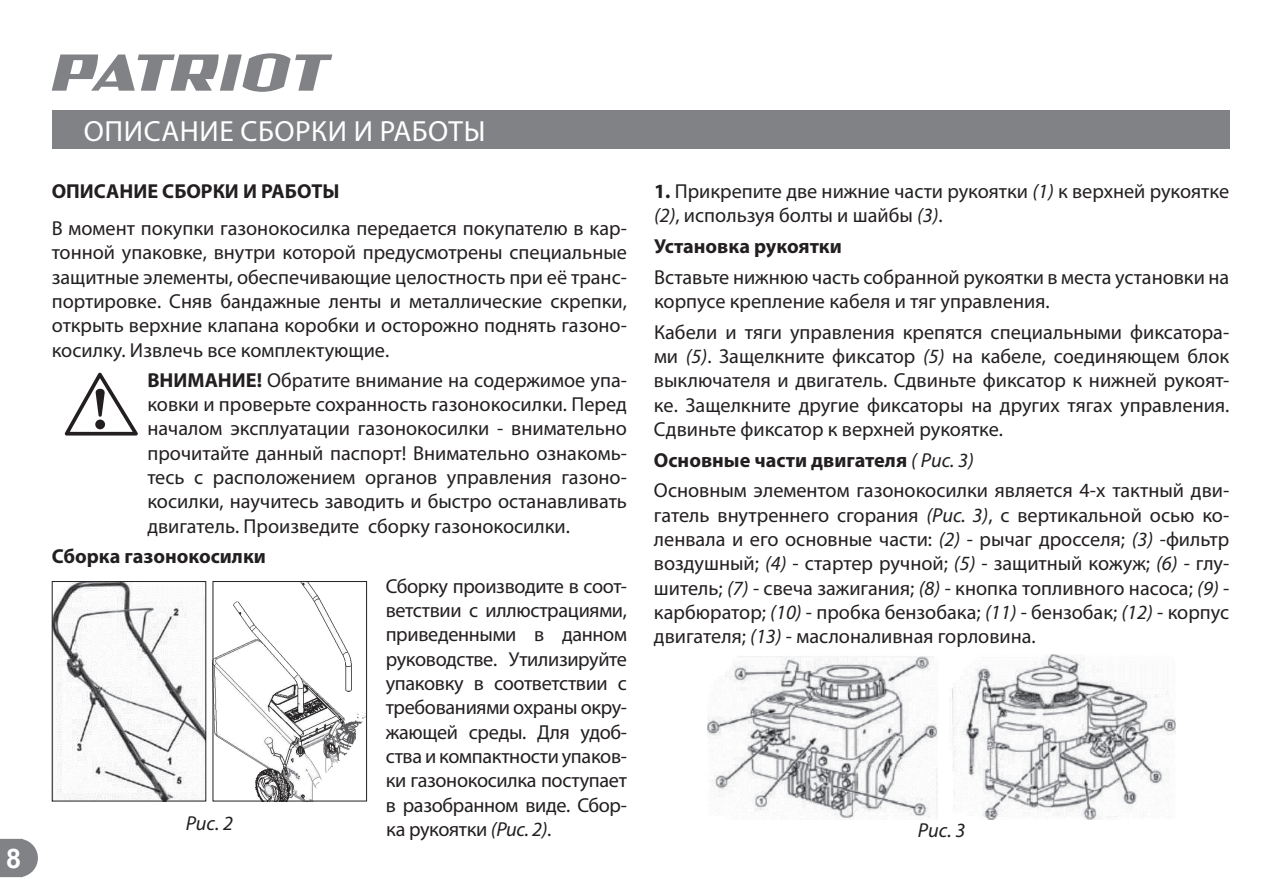
<style>
.page{position:relative;width:1281px;height:889px;background:#fff}
.page>*{position:absolute;margin:0;border:0;box-sizing:border-box;transform-origin:0 0}
.t1{font:29.25px "Myriad Pro";letter-spacing:.02em;color:#fff}
.t2{font:700 27px "Arial";color:#fff}
.t3{font:20.25px/24.3px "Myriad Pro";color:#231f20;text-align:justify}
.t4{font:700 20.25px "Myriad Pro";color:#231f20}
.t5{font:italic 20.25px "Myriad Pro";color:#231f20}
.s1{font-weight:700}
.s2{font-style:italic}
</style>
<div class="page">
<svg style="left:0;top:838px;width:38px;height:39px"></svg>
<svg style="left:52px;top:53px;width:280px;height:39px"></svg>
<div style="left:52px;top:110px;width:1177px;height:39px;background:#808285"></div>
<img style="left:54px;top:583px;width:150px;height:216px">
<div style="left:52px;top:581px;width:154px;height:220px;border:1px solid #231f20"></div>
<img style="left:214px;top:583px;width:151px;height:216px">
<div style="left:212px;top:581px;width:155px;height:220px;border:1px solid #231f20"></div>
<img style="left:708px;top:654px;width:467px;height:165px">
<svg style="left:64px;top:372px;width:74px;height:63px"></svg>
<h2 class="t2" style="left:6px;top:840px;width:17px">8</h2>
<h1 class="t1" style="left:84px;top:113px;width:403px">ОПИСАНИЕ СБОРКИ И РАБОТЫ</h1>
<p class="t4" style="left:52px;top:180px;width:289px">ОПИСАНИЕ СБОРКИ И РАБОТЫ</p>
<p class="t3" style="left:52px;top:216px;width:577px">В момент покупки газонокосилка передается покупателю в кар&shy;тонной упаковке, внутри которой предусмотрены специальные защитные элементы, обеспечивающие целостность при её транс&shy;портировке. Сняв бандажные ленты и металлические скрепки, открыть верхние клапана коробки и осторожно поднять газоно&shy;косилку. Извлечь все комплектующие.</p>
<p class="t3" style="left:147px;top:367px;width:481px"><span class="s1">ВНИМАНИЕ!</span> Обратите внимание на содержимое упа&shy;ковки и проверьте сохранность газонокосилки. Перед началом эксплуатации газонокосилки - внимательно прочитайте данный паспорт! Внимательно ознакомь&shy;тесь с расположением органов управления газоно&shy;косилки, научитесь заводить и быстро останавливать двигатель. Произведите сборку газонокосилки.</p>
<p class="t4" style="left:52px;top:544px;width:216px">Сборка газонокосилки</p>
<p class="t3" style="left:386px;top:573px;width:243px">Сборку производите в соот&shy;ветствии с иллюстрациями, приведенными в данном руководстве. Утилизируйте упаковку в соответствии с требованиями охраны окру&shy;жающей среды. Для удоб&shy;ства и компактности упаков&shy;ки газонокосилка поступает в разобранном виде. Сбор&shy;ка рукоятки <span class="s2">(Рис. 2)</span>.</p>
<p class="t5" style="left:186px;top:810px;width:49px">Рис. 2</p>
<p class="t3" style="left:654px;top:179px;width:577px"><span class="s1">1.</span> Прикрепите две нижние части рукоятки <span class="s2">(1)</span> к верхней рукоятке <span class="s2">(2)</span>, используя болты и шайбы <span class="s2">(3)</span>.</p>
<p class="t4" style="left:654px;top:235px;width:189px">Установка рукоятки</p>
<p class="t3" style="left:654px;top:264px;width:577px">Вставьте нижнюю часть собранной рукоятки в места установки на корпусе крепление кабеля и тяг управления.</p>
<p class="t3" style="left:654px;top:319px;width:577px">Кабели и тяги управления крепятся специальными фиксатора&shy;ми <span class="s2">(5)</span>. Защелкните фиксатор <span class="s2">(5)</span> на кабеле, соединяющем блок выключателя и двигатель. Сдвиньте фиксатор к нижней рукоят&shy;ке. Защелкните другие фиксаторы на других тягах управления.<br>Сдвиньте фиксатор к верхней рукоятке.</p>
<p class="t3" style="left:654px;top:444px;width:577px;line-height:30.6px"><span class="s1">Основные части двигателя</span> <span class="s2">( Рис. 3)<br></span>Основным элементом газонокосилки является 4-х тактный дви-</p>
<p class="t3" style="left:654px;top:502px;width:577px">гатель внутреннего сгорания <span class="s2">(Рис. 3)</span>, с вертикальной осью ко&shy;ленвала и его основные части: <span class="s2">(2)</span> - рычаг дросселя; <span class="s2">(3)</span> -фильтр воздушный; <span class="s2">(4)</span> - стартер ручной; <span class="s2">(5)</span> - защитный кожуж; <span class="s2">(6)</span> - глу&shy;шитель; <span class="s2">(7)</span> - свеча зажигания; <span class="s2">(8)</span> - кнопка топливного насоса; <span class="s2">(9)</span> - карбюратор; <span class="s2">(10)</span> - пробка бензобака; <span class="s2">(11)</span> - бензобак; <span class="s2">(12)</span> - корпус двигателя; <span class="s2">(13)</span> - маслоналивная горловина.</p>
<p class="t5" style="left:918px;top:818px;width:49px">Рис. 3</p>
</div>
